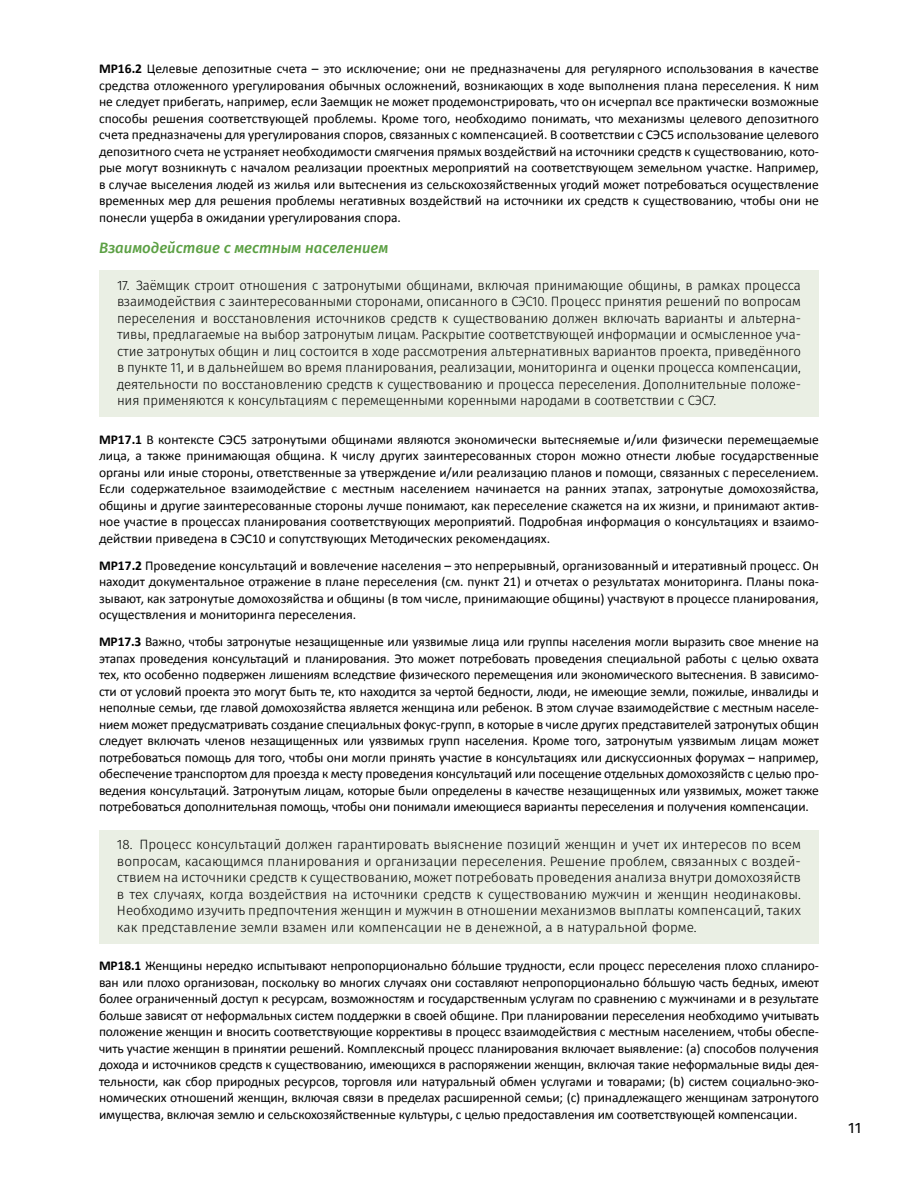
<style>
.page{position:relative;width:918px;height:1188px;background:#fff}
.page>*{position:absolute;margin:0;border:0;box-sizing:border-box;transform-origin:0 0}
.t1{font:italic 500 15px "Fira Sans";color:#5ca044}
.t2{font:15px "Fira Sans";color:#000}
.t3{font:13.5px/16.5px "Calibri";color:#000;text-align:justify}
.t4{font:300 13.5px/16.5px "Fira Sans";letter-spacing:-.01em;color:#000;text-align:justify}
.s1{font-weight:700}
</style>
<div class="page">
<div style="left:99px;top:270px;width:720px;height:147px;background:#eaefe4"></div>
<div style="left:99px;top:830px;width:720px;height:114px;background:#eaefe4"></div>
<p class="t3" style="left:99px;top:60px;width:722px"><span class="s1">МР16.2</span> Целевые депозитные счета – это исключение; они не предназначены для регулярного использования в качестве средства отложенного урегулирования обычных осложнений, возникающих в ходе выполнения плана переселения. К ним не следует прибегать, например, если Заемщик не может продемонстрировать, что он исчерпал все практически возможные способы решения соответствующей проблемы. Кроме того, необходимо понимать, что механизмы целевого депозитного счета предназначены для урегулирования споров, связанных с компенсацией. В соответствии с СЭС5 использование целевого депозитного счета не устраняет необходимости смягчения прямых воздействий на источники средств к существованию, кото&shy;рые могут возникнуть с началом реализации проектных мероприятий на соответствующем земельном участке. Например, в случае выселения людей из жилья или вытеснения из сельскохозяйственных угодий может потребоваться осуществление временных мер для решения проблемы негативных воздействий на источники их средств к существованию, чтобы они не понесли ущерба в ожидании урегулирования спора.</p>
<p class="t1" style="left:99px;top:237px;width:291px">Взаимодействие с местным населением</p>
<p class="t4" style="left:117px;top:278px;width:686px">17. Заёмщик строит отношения с затронутыми общинами, включая принимающие общины, в рамках процесса взаимодействия с заинтересованными сторонами, описанного в СЭС10. Процесс принятия решений по вопросам переселения и восстановления источников средств к существованию должен включать варианты и альтерна&shy;тивы, предлагаемые на выбор затронутым лицам. Раскрытие соответствующей информации и осмысленное уча&shy;стие затронутых общин и лиц состоится в ходе рассмотрения альтернативных вариантов проекта, приведённого в пункте 11, и в дальнейшем во время планирования, реализации, мониторинга и оценки процесса компенсации, деятельности по восстановлению средств к существованию и процесса переселения. Дополнительные положе&shy;ния применяются к консультациям с перемещенными коренными народами в соответствии с СЭС7.</p>
<p class="t3" style="left:99px;top:431px;width:722px"><span class="s1">МР17.1</span> В контексте СЭС5 затронутыми общинами являются экономически вытесняемые и/или физически перемещаемые лица, а также принимающая община. К числу других заинтересованных сторон можно отнести любые государственные органы или иные стороны, ответственные за утверждение и/или реализацию планов и помощи, связанных с переселением.<br>Если содержательное взаимодействие с местным населением начинается на ранних этапах, затронутые домохозяйства, общины и другие заинтересованные стороны лучше понимают, как переселение скажется на их жизни, и принимают актив&shy;ное участие в процессах планирования соответствующих мероприятий. Подробная информация о консультациях и взаимо&shy;действии приведена в СЭС10 и сопутствующих Методических рекомендациях.</p>
<p class="t3" style="left:99px;top:557px;width:722px"><span class="s1">МР17.2</span> Проведение консультаций и вовлечение населения – это непрерывный, организованный и итеративный процесс. Он находит документальное отражение в плане переселения (см. пункт 21) и отчетах о результатах мониторинга. Планы пока&shy;зывают, как затронутые домохозяйства и общины (в том числе, принимающие общины) участвуют в процессе планирования, осуществления и мониторинга переселения.</p>
<p class="t3" style="left:99px;top:633px;width:722px"><span class="s1">МР17.3</span> Важно, чтобы затронутые незащищенные или уязвимые лица или группы населения могли выразить свое мнение на этапах проведения консультаций и планирования. Это может потребовать проведения специальной работы с целью охвата тех, кто особенно подвержен лишениям вследствие физического перемещения или экономического вытеснения. В зависимо&shy;сти от условий проекта это могут быть те, кто находится за чертой бедности, люди, не имеющие земли, пожилые, инвалиды и неполные семьи, где главой домохозяйства является женщина или ребенок. В этом случае взаимодействие с местным населе&shy;нием может предусматривать создание специальных фокус-групп, в которые в числе других представителей затронутых общин следует включать членов незащищенных или уязвимых групп населения. Кроме того, затронутым уязвимым лицам может потребоваться помощь для того, чтобы они могли принять участие в консультациях или дискуссионных форумах – например, обеспечение транспортом для проезда к месту проведения консультаций или посещение отдельных домохозяйств с целью про&shy;ведения консультаций. Затронутым лицам, которые были определены в качестве незащищенных или уязвимых, может также потребоваться дополнительная помощь, чтобы они понимали имеющиеся варианты переселения и получения компенсации.</p>
<p class="t4" style="left:117px;top:837px;width:686px">18. Процесс консультаций должен гарантировать выяснение позиций женщин и учет их интересов по всем вопросам, касающимся планирования и организации переселения. Решение проблем, связанных с воздей&shy;ствием на источники средств к существованию, может потребовать проведения анализа внутри домохозяйств в тех случаях, когда воздействия на источники средств к существованию мужчин и женщин неодинаковы.<br>Необходимо изучить предпочтения женщин и мужчин в отношении механизмов выплаты компенсаций, таких как представление земли взамен или компенсации не в денежной, а в натуральной форме.</p>
<p class="t3" style="left:99px;top:957px;width:722px"><span class="s1">МР18.1</span> Женщины нередко испытывают непропорционально бóльшие трудности, если процесс переселения плохо спланиро&shy;ван или плохо организован, поскольку во многих случаях они составляют непропорционально бóльшую часть бедных, имеют более ограниченный доступ к ресурсам, возможностям и государственным услугам по сравнению с мужчинами и в результате больше зависят от неформальных систем поддержки в своей общине. При планировании переселения необходимо учитывать положение женщин и вносить соответствующие коррективы в процесс взаимодействия с местным населением, чтобы обеспе&shy;чить участие женщин в принятии решений. Комплексный процесс планирования включает выявление: (a) способов получения дохода и источников средств к существованию, имеющихся в распоряжении женщин, включая такие неформальные виды дея&shy;тельности, как сбор природных ресурсов, торговля или натуральный обмен услугами и товарами; (b) систем социально-эко&shy;номических отношений женщин, включая связи в пределах расширенной семьи; (c) принадлежащего женщинам затронутого имущества, включая землю и сельскохозяйственные культуры, с целью предоставления им соответствующей компенсации.</p>
<p class="t2" style="left:848px;top:1118px;width:14px">11</p>
</div>
